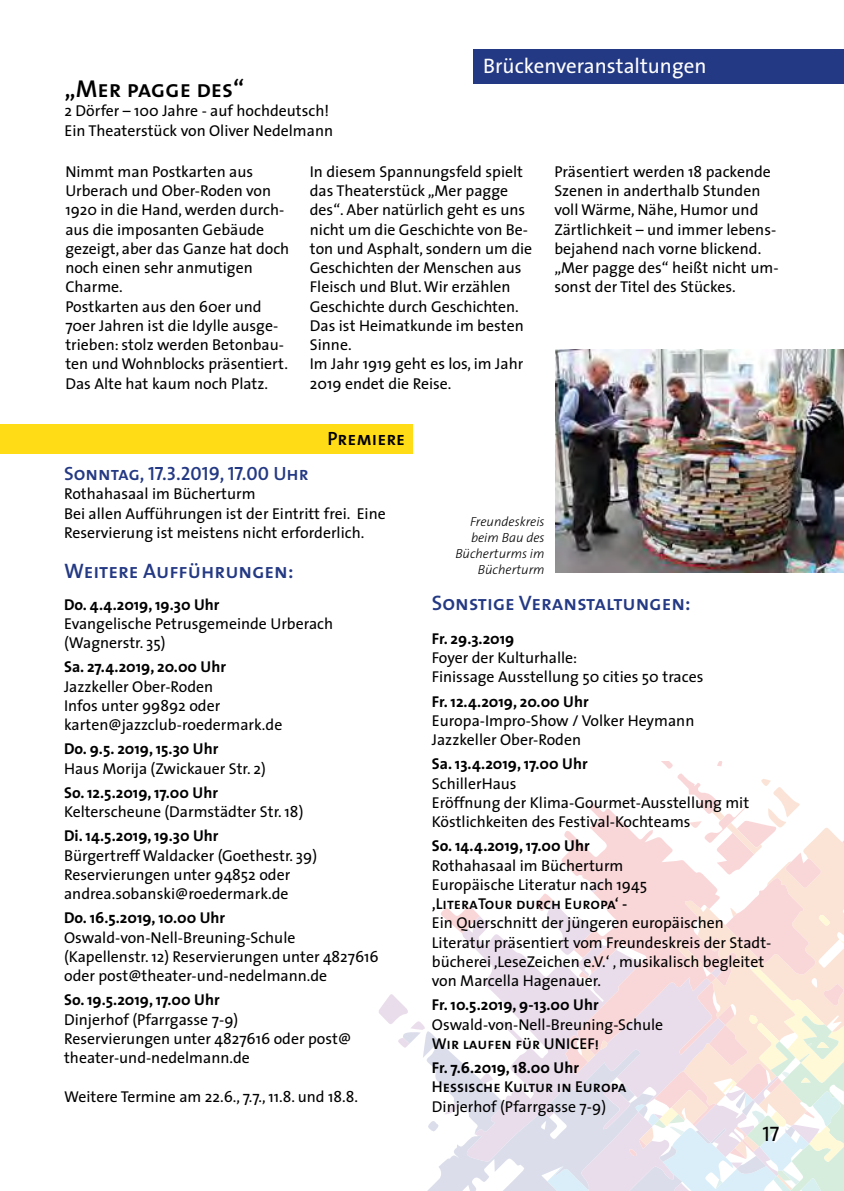
<style>
.page{position:relative;width:844px;height:1191px;background:#fff}
.page>*{position:absolute;margin:0;border:0;box-sizing:border-box;transform-origin:0 0}
.t1{font:24.5px "The Sans Semi Bold Caps";color:#000}
.t2{font:21px "The Sans Semi Bold Caps";color:#243984}
.t3{font:21px "The Sans";color:#fff}
.t4{font:21px "The Sans Caps";color:#000}
.t5{font:19.25px "The Sans Semi Bold Caps";color:#243984}
.t6{font:19.25px "The Sans Semi Bold Caps";color:#000}
.t7{font:15.75px/19.2px "The Sans";color:#000}
.t8{font:700 15.75px "The Sans";color:#000}
.t9{font:15.75px "The Sans Semi Bold Caps";color:#000}
.t10{font:italic 300 13.12px/15.8px "The Sans";color:#000;text-align:right}
</style>
<div class="page">
<svg style="left:379px;top:762px;width:464px;height:429px"></svg>
<img style="left:555px;top:350px;width:288px;height:222px">
<div style="left:473px;top:50px;width:370px;height:34px;background:#243984"></div>
<div style="left:0;top:424px;width:412px;height:30px;background:#ffdc15"></div>
<h1 class="t1" style="left:64px;top:68px;width:181px">„Mer pagge des“</h1>
<p class="t7" style="left:64px;top:101px;width:270px">2 Dörfer – 100 Jahre - auf hochdeutsch!<br>Ein Theaterstück von Oliver Nedelmann</p>
<h2 class="t3" style="left:483px;top:49px;width:225px">Brückenveranstaltungen</h2>
<p class="t7" style="left:65px;top:161px;width:225px">Nimmt man Postkarten aus<br>Urberach und Ober-Roden von<br>1920 in die Hand, werden durch&shy;aus die imposanten Gebäude gezeigt, aber das Ganze hat doch noch einen sehr anmutigen<br>Charme.<br>Postkarten aus den 60er und<br>70er Jahren ist die Idylle ausge&shy;trieben: stolz werden Betonbau&shy;ten und Wohnblocks präsentiert.<br>Das Alte hat kaum noch Platz.</p>
<p class="t7" style="left:310px;top:161px;width:224px">In diesem Spannungsfeld spielt das Theaterstück „Mer pagge des“. Aber natürlich geht es uns nicht um die Geschichte von Be&shy;ton und Asphalt, sondern um die<br>Geschichten der Menschen aus<br>Fleisch und Blut. Wir erzählen<br>Geschichte durch Geschichten.<br>Das ist Heimatkunde im besten<br>Sinne.<br>Im Jahr 1919 geht es los, im Jahr<br>2019 endet die Reise.</p>
<p class="t7" style="left:554px;top:161px;width:226px">Präsentiert werden 18 packende<br>Szenen in anderthalb Stunden voll Wärme, Nähe, Humor und<br>Zärtlichkeit – und immer lebens&shy;bejahend nach vorne blickend. „Mer pagge des“ heißt nicht um&shy;sonst der Titel des Stückes.</p>
<p class="t6" style="left:327px;top:423px;width:79px">Premiere</p>
<p class="t5" style="left:64px;top:457px;width:246px">Sonntag, 17.3.2019, 17.00 Uhr</p>
<p class="t7" style="left:64px;top:484px;width:323px">Rothahasaal im Bücherturm<br>Bei allen Aufführungen ist der Eintritt frei. Eine<br>Reservierung ist meistens nicht erforderlich.</p>
<h2 class="t2" style="left:64px;top:553px;width:231px">Weitere Aufführungen:</h2>
<p class="t8" style="left:64px;top:591px;width:157px">Do. 4.4.2019, 19.30 Uhr</p>
<p class="t7" style="left:64px;top:613px;width:270px">Evangelische Petrusgemeinde Urberach (Wagnerstr. 35)</p>
<p class="t8" style="left:64px;top:654px;width:163px">Sa. 27.4.2019, 20.00 Uhr</p>
<p class="t7" style="left:64px;top:676px;width:220px">Jazzkeller Ober-Roden<br>Infos unter 99892 oder karten@jazzclub-roedermark.de</p>
<p class="t8" style="left:64px;top:736px;width:156px">Do. 9.5. 2019, 15.30 Uhr</p>
<p class="t7" style="left:64px;top:758px;width:203px">Haus Morija (Zwickauer Str. 2)</p>
<p class="t8" style="left:64px;top:779px;width:155px">So. 12.5.2019, 17.00 Uhr</p>
<p class="t7" style="left:64px;top:801px;width:241px">Kelterscheune (Darmstädter Str. 18)</p>
<p class="t8" style="left:64px;top:823px;width:156px">Di. 14.5.2019, 19.30 Uhr</p>
<p class="t7" style="left:64px;top:845px;width:254px">Bürgertreff Waldacker (Goethestr. 39)<br>Reservierungen unter 94852 oder andrea.sobanski@roedermark.de</p>
<p class="t8" style="left:64px;top:905px;width:162px">Do. 16.5.2019, 10.00 Uhr</p>
<p class="t7" style="left:64px;top:927px;width:316px">Oswald-von-Nell-Breuning-Schule (Kapellenstr. 12) Reservierungen unter 4827616 oder post@theater-und-nedelmann.de</p>
<p class="t8" style="left:64px;top:986px;width:157px">So. 19.5.2019, 17.00 Uhr</p>
<p class="t7" style="left:64px;top:1009px;width:288px">Dinjerhof (Pfarrgasse 7-9)<br>Reservierungen unter 4827616 oder post@ theater-und-nedelmann.de</p>
<p class="t7" style="left:64px;top:1086px;width:295px">Weitere Termine am 22.6., 7.7., 11.8. und 18.8.</p>
<p class="t10" style="left:455px;top:514px;width:91px">Freundeskreis beim Bau des<br>Bücherturms im<br>Bücherturm</p>
<h2 class="t2" style="left:432px;top:585px;width:260px">Sonstige Veranstaltungen:</h2>
<p class="t8" style="left:432px;top:625px;width:84px">Fr. 29.3.2019</p>
<p class="t7" style="left:432px;top:648px;width:273px">Foyer der Kulturhalle:<br>Finissage Ausstellung 50 cities 50 traces</p>
<p class="t8" style="left:432px;top:688px;width:158px">Fr. 12.4.2019, 20.00 Uhr</p>
<p class="t7" style="left:432px;top:710px;width:264px">Europa-Impro-Show / Volker Heymann<br>Jazzkeller Ober-Roden</p>
<p class="t8" style="left:432px;top:751px;width:157px">Sa. 13.4.2019, 17.00 Uhr</p>
<p class="t7" style="left:432px;top:773px;width:319px">SchillerHaus<br>Eröffnung der Klima-Gourmet-Ausstellung mit<br>Köstlichkeiten des Festival-Kochteams</p>
<p class="t8" style="left:432px;top:833px;width:159px">So. 14.4.2019, 17.00 Uhr</p>
<p class="t7" style="left:432px;top:855px;width:216px">Rothahasaal im Bücherturm<br>Europäische Literatur nach 1945</p>
<p class="t9" style="left:432px;top:890px;width:197px">‚LiteraTour durch Europa‘ -</p>
<p class="t7" style="left:432px;top:913px;width:341px">Ein Querschnitt der jüngeren europäischen Literatur präsentiert vom Freundeskreis der Stadt&shy;bücherei ‚LeseZeichen e.V.‘ , musikalisch begleitet von Marcella Hagenauer.</p>
<p class="t8" style="left:432px;top:991px;width:168px">Fr. 10.5.2019, 9-13.00 Uhr</p>
<p class="t7" style="left:432px;top:1014px;width:233px">Oswald-von-Nell-Breuning-Schule</p>
<p class="t9" style="left:432px;top:1030px;width:169px">Wir laufen für UNICEF!</p>
<p class="t8" style="left:432px;top:1054px;width:148px">Fr. 7.6.2019, 18.00 Uhr</p>
<p class="t9" style="left:432px;top:1073px;width:196px">Hessische Kultur in Europa</p>
<p class="t7" style="left:432px;top:1096px;width:176px">Dinjerhof (Pfarrgasse 7-9)</p>
<h2 class="t4" style="left:762px;top:1116px;width:18px">17</h2>
</div>
